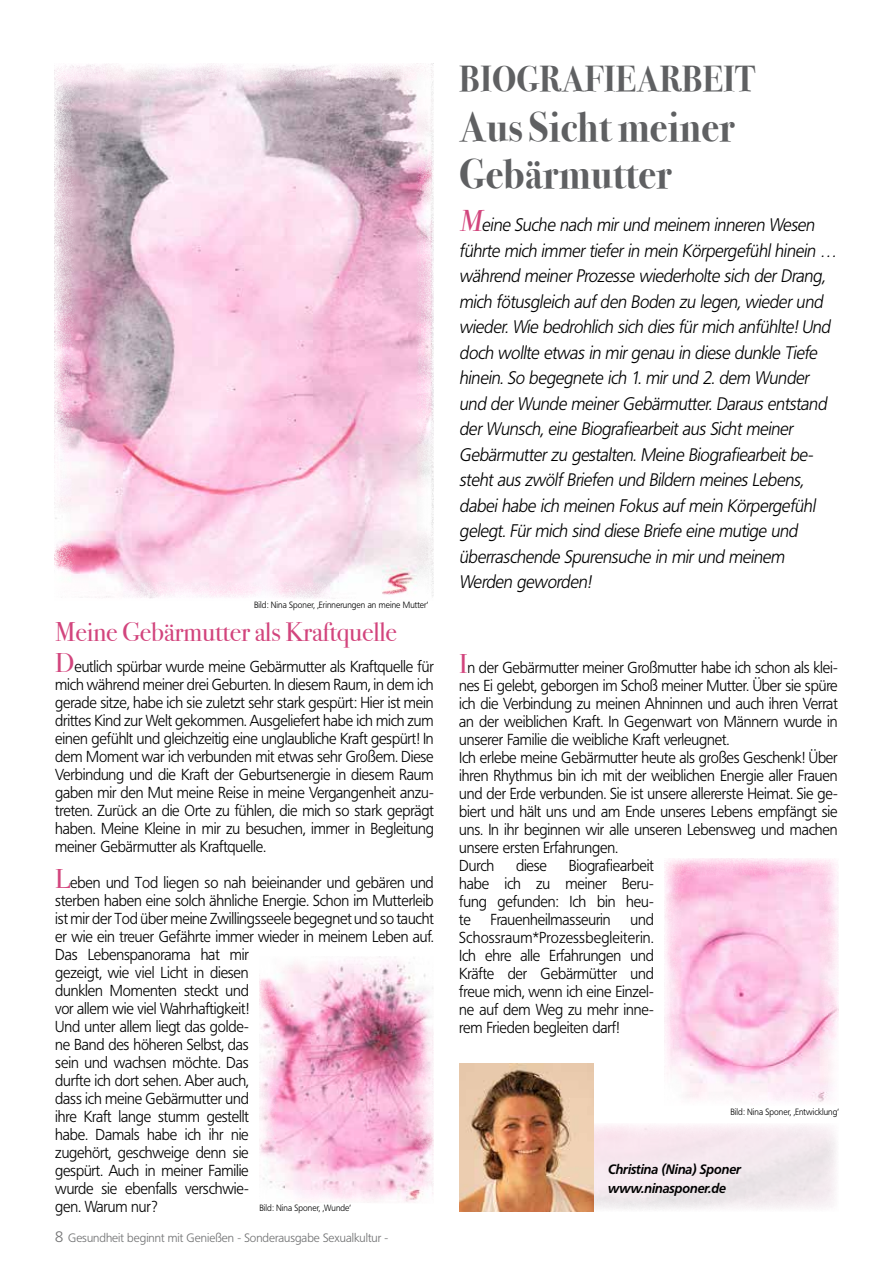
<style>
.page{position:relative;width:893px;height:1263px;background:#fff}
.page>*{position:absolute;margin:0;border:0;box-sizing:border-box;transform-origin:0 0}
.t1{font:700 42px/46.5px "Bodoni Svty Two OSITCTT";letter-spacing:.005em;color:#5f6062;scale:.95 1}
.t2{font:700 36px "Bodoni Svty Two OSITCTT";letter-spacing:.005em;color:#5f6062;scale:.95 1}
.t3{font:27px "Bodoni Svty Two OSITCTT";letter-spacing:-.01em;color:#d2457d}
.t4{font:italic 300 18px/25.5px "Frutiger BQ";color:#000;scale:.95 1}
.t5{font:300 15.75px/18px "Frutiger BQ";letter-spacing:-.01em;color:#000;text-align:justify;scale:.95 1}
.t6{font:italic 700 13.5px/19.5px "Frutiger BQ";letter-spacing:-.01em;color:#000;scale:.95 1}
.t7{font:300 12px "Frutiger BQ";color:#707172}
.t8{font:300 9px "Frutiger BQ";letter-spacing:.005em;color:#000;scale:.95 1}
.s1{font-family:"Bodoni Svty Two OSITCTT";font-weight:400;font-size:27px;color:#d2457d}
.s2{font-size:15px}
.s3{font-family:"Bodoni Svty Two OSITCTT";font-weight:400;font-size:30px;color:#d2457d}
</style>
<div class="page">
<img style="left:54px;top:64px;width:380px;height:535px">
<img style="left:664px;top:859px;width:175px;height:243px">
<img style="left:259px;top:957px;width:175px;height:246px">
<img style="left:459px;top:1064px;width:135px;height:148px">
<p class="t8" style="left:254px;top:600px;width:185px">Bild: Nina Sponer, ‚Erinnerungen an meine Mutter‘</p>
<h3 class="t3" style="left:55px;top:615px;width:343px">Meine Gebärmutter als Kraftquelle</h3>
<p class="t5" style="left:55px;top:657px;width:400px"><span class="s1">D</span>eutlich spürbar wurde meine Gebärmutter als Kraftquelle für mich während meiner drei Geburten. In diesem Raum, in dem ich gerade sitze, habe ich sie zuletzt sehr stark gespürt: Hier ist mein drittes Kind zur Welt gekommen. Ausgeliefert habe ich mich zum einen gefühlt und gleichzeitig eine unglaubliche Kraft gespürt! In dem Moment war ich verbunden mit etwas sehr Großem. Diese Verbindung und die Kraft der Geburtsenergie in diesem Raum gaben mir den Mut meine Reise in meine Vergangenheit anzu&shy;treten. Zurück an die Orte zu fühlen, die mich so stark geprägt haben. Meine Kleine in mir zu besuchen, immer in Begleitung meiner Gebärmutter als Kraftquelle.</p>
<p class="t5" style="left:55px;top:873px;width:400px;text-align:left"><span class="s1">L</span>eben und Tod liegen so nah beieinander und gebären und sterben haben eine solch ähnliche Energie. Schon im Mutterleib ist mir der Tod über meine Zwillingsseele begegnet und so taucht er wie ein treuer Gefährte immer wieder in meinem Leben auf.<br>Das Lebenspanorama hat mir<br>gezeigt, wie viel Licht in diesen<br>dunklen Momenten steckt und<br>vor allem wie viel Wahrhaftigkeit!<br>Und unter allem liegt das golde-<br>ne Band des höheren Selbst, das<br>sein und wachsen möchte. Das<br>durfte ich dort sehen. Aber auch,<br>dass ich meine Gebärmutter und<br>ihre Kraft lange stumm gestellt<br>habe. Damals habe ich ihr nie<br>zugehört, geschweige denn sie<br>gespürt. Auch in meiner Familie<br>wurde sie ebenfalls verschwie-<br>gen. Warum nur?</p>
<p class="t8" style="left:259px;top:1203px;width:98px">Bild: Nina Sponer, ‚Wunde‘</p>
<p class="t7" style="left:55px;top:1231px;width:335px"><span class="s2">8</span> Gesundheit beginnt mit Genießen - Sonderausgabe Sexualkultur -</p>
<h2 class="t2" style="left:459px;top:57px;width:313px">BIOGRAFIEARBEIT</h2>
<h1 class="t1" style="left:459px;top:104px;width:292px">Aus Sicht meiner<br>Gebärmutter</h1>
<p class="t4" style="left:459px;top:212px;width:402px"><span class="s3">M</span>eine Suche nach mirund meinem inneren Wesen führte mich immertieferin mein Körpergefühlhinein … während meinerProzesse wiederholte sich derDrang, mich fötusgleich aufden Boden zu legen,wiederund wieder.Wie bedrohlich sich diesfürmich anfühlte!Und doch wollte etwasin mirgenau in diese dunkle Tiefe hinein.So begegnete ich 1.mirund 2.dem Wunder und derWunde meinerGebärmutter.Darausentstand derWunsch,eine BiografiearbeitausSichtmeiner Gebärmutterzu gestalten.Meine Biografiearbeitbe&shy;stehtauszwölfBriefen und Bildern meinesLebens, dabeihabe ich meinen Fokusaufmein Körpergefühl gelegt.Fürmich sind diese Briefe eine mutige und überraschende Spurensuche in mirund meinem Werden geworden!</p>
<p class="t5" style="left:459px;top:659px;width:400px;text-align:left"><span class="s1">I</span>n der Gebärmutter meiner Großmutter habe ich schon als klei&shy;nes Ei gelebt, geborgen im Schoß meiner Mutter. Über sie spüre ich die Verbindung zu meinen Ahninnen und auch ihren Verrat an der weiblichen Kraft. In Gegenwart von Männern wurde in unserer Familie die weibliche Kraft verleugnet.<br>Ich erlebe meine Gebärmutter heute als großes Geschenk! Über ihren Rhythmus bin ich mit der weiblichen Energie aller Frauen und der Erde verbunden. Sie ist unsere allererste Heimat. Sie ge&shy;biert und hält uns und am Ende unseres Lebens empfängt sie uns. In ihr beginnen wir alle unseren Lebensweg und machen unsere ersten Erfahrungen.<br>Durch</p>
<p class="t5" style="left:459px;top:857px;width:206px;text-indent:110px">Biografiearbeit habe ich zu meiner Beru&shy;fung gefunden: Ich bin heu&shy;te Frauenheilmasseurin und Schossraum*Prozessbegleiterin.<br>Ich ehre alle Erfahrungen und Kräfte der Gebärmütter und freue mich, wenn ich eine Einzel&shy;ne auf dem Weg zu mehr inne&shy;rem Frieden begleiten darf!</p>
<p class="t5" style="left:516px;top:857px;width:34px">diese</p>
<p class="t8" style="left:730px;top:1106px;width:116px">Bild: Nina Sponer, ‚Entwicklung‘</p>
<p class="t6" style="left:608px;top:1159px;width:141px">Christina (Nina) Sponer www.ninasponer.de</p>
</div>
